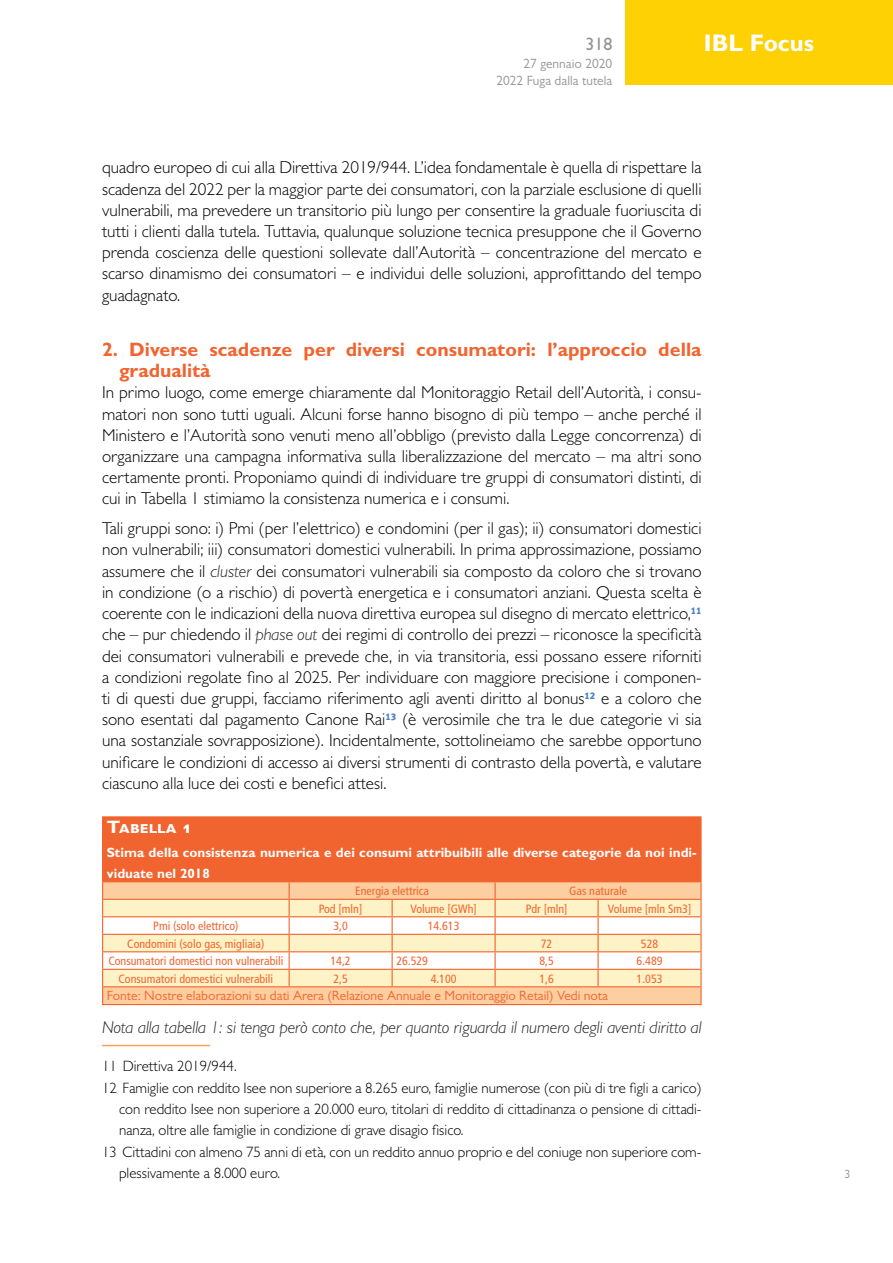
<style>
.page{position:relative;width:893px;height:1263px;background:#fff}
.page>*{position:absolute;margin:0;border:0;box-sizing:border-box;transform-origin:0 0}
.t1{font:700 24px "Gill Sans MT Pro";color:#fff}
.Paragraph_1{font:700 19.5px/21.1px "Gill Sans MT Pro";color:#f2642f}
.Dida_Number{font:700 18px "Gill Sans MT Pro";color:#fff;scale:1.05 1}
.t2{font:500 18px "Gill Sans MT Pro";color:#939598}
.Body{font:300 17.25px/21.1px "Gill Sans MT Pro";color:#000;text-align:justify}
.Body-2{font:italic 300 17.25px "Gill Sans MT Pro";color:#231f20}
.Footnote{font:300 15px/21px "Gill Sans MT Pro";color:#000;text-align:justify}
.Dida-Header{font:700 13.5px/21px "Gill Sans MT Pro";color:#fff}
.Dida-Source{font:13.5px "Gill Sans MT Pro";color:#f2642f}
.t3{font:13.5px "Gill Sans MT Pro";color:#939598}
.Table_Text{font:condensed 12px "Frutiger LT Std";color:#f2642f}
.t4{font:12px "Gill Sans MT Pro";color:#939598}
.s1{font-style:italic;color:#231f20}
</style>
<div class="page">
<div style="left:625px;top:0;width:268px;height:85px;background:#fed105"></div>
<div style="left:103px;top:817px;width:598px;height:65px;background:#f2642f"></div>
<hr style="left:102px;top:881px;width:187px;height:1px;background:#f2642f">
<hr style="left:598px;top:881px;width:104px;height:1px;background:#f2642f">
<hr style="left:102px;top:816px;width:187px;height:1px;background:#f2642f">
<hr style="left:102px;top:817px;width:1px;height:64px;background:#f2642f">
<hr style="left:289px;top:816px;width:103px;height:1px;background:#f2642f">
<hr style="left:392px;top:816px;width:103px;height:1px;background:#f2642f">
<hr style="left:495px;top:816px;width:103px;height:1px;background:#f2642f">
<hr style="left:598px;top:816px;width:104px;height:1px;background:#f2642f">
<hr style="left:700px;top:817px;width:2px;height:64px;background:#f2642f">
<svg style="left:102px;top:882px;width:600px;height:122px"></svg>
<hr style="left:102px;top:1004px;width:187px;height:1px;background:#f2642f">
<hr style="left:289px;top:1004px;width:103px;height:1px;background:#f2642f">
<hr style="left:392px;top:1004px;width:103px;height:1px;background:#f2642f">
<hr style="left:495px;top:1004px;width:103px;height:1px;background:#f2642f">
<hr style="left:598px;top:1004px;width:104px;height:1px;background:#f2642f">
<hr style="left:102px;top:1045px;width:108px;height:1px;background:#f9a350">
<p class="t2" style="left:585px;top:33px;width:28px">318</p>
<h1 class="t1" style="left:704px;top:28px;width:112px">IBL Focus</h1>
<p class="t3" style="left:523px;top:55px;width:90px">27 gennaio 2020</p>
<p class="t3" style="left:496px;top:72px;width:117px">2022 Fuga dalla tutela</p>
<p class="Body" style="left:102px;top:157px;width:601px">quadro europeo di cui alla Direttiva 2019/944. L’idea fondamentale è quella di rispettare la scadenza del 2022 per la maggior parte dei consumatori, con la parziale esclusione di quelli vulnerabili, ma prevedere un transitorio più lungo per consentire la graduale fuoriuscita di tutti i clienti dalla tutela. Tuttavia, qualunque soluzione tecnica presuppone che il Governo prenda coscienza delle questioni sollevate dall’Autorità – concentrazione del mercato e scarso dinamismo dei consumatori – e individui delle soluzioni, approfittando del tempo guadagnato.</p>
<p class="Paragraph_1" style="left:119px;top:338px;width:584px;text-indent:-17px">2. Diverse scadenze per diversi consumatori: l’approccio della gradualità</p>
<p class="Body" style="left:102px;top:382px;width:601px">In primo luogo, come emerge chiaramente dal Monitoraggio Retail dell’Autorità, i consu&shy;matori non sono tutti uguali. Alcuni forse hanno bisogno di più tempo – anche perché il Ministero e l’Autorità sono venuti meno all’obbligo (previsto dalla Legge concorrenza) di organizzare una campagna informativa sulla liberalizzazione del mercato – ma altri sono certamente pronti. Proponiamo quindi di individuare tre gruppi di consumatori distinti, di cui in Tabella 1 stimiamo la consistenza numerica e i consumi.</p>
<p class="Body" style="left:102px;top:517px;width:601px">Tali gruppi sono: i) Pmi (per l’elettrico) e condomini (per il gas); ii) consumatori domestici non vulnerabili; iii) consumatori domestici vulnerabili. In prima approssimazione, possiamo assumere che il <span class="s1">cluster</span> dei consumatori vulnerabili sia composto da coloro che si trovano in condizione (o a rischio) di povertà energetica e i consumatori anziani. Questa scelta è coerente con le indicazioni della nuova direttiva europea sul disegno di mercato elettrico,<sup>11 </sup>che – pur chiedendo il <span class="s1">phase out</span> dei regimi di controllo dei prezzi – riconosce la specificità dei consumatori vulnerabili e prevede che, in via transitoria, essi possano essere riforniti a condizioni regolate fino al 2025. Per individuare con maggiore precisione i componen&shy;ti di questi due gruppi, facciamo riferimento agli aventi diritto al bonus<sup>12</sup> e a coloro che sono esentati dal pagamento Canone Rai<sup>13</sup> (è verosimile che tra le due categorie vi sia una sostanziale sovrapposizione). Incidentalmente, sottolineiamo che sarebbe opportuno unificare le condizioni di accesso ai diversi strumenti di contrasto della povertà, e valutare ciascuno alla luce dei costi e benefici attesi.</p>
<p class="Dida_Number" style="left:107px;top:816px;width:82px">Tabella 1</p>
<p class="Dida-Header" style="left:107px;top:841px;width:591px">Stima della consistenza numerica e dei consumi attribuibili alle diverse categorie da noi indi&shy;viduate nel 2018</p>
<p class="Table_Text" style="left:355px;top:884px;width:75px">Energia elettrica</p>
<p class="Table_Text" style="left:569px;top:884px;width:59px">Gas naturale</p>
<p class="Table_Text" style="left:319px;top:901px;width:45px">Pod [mln]</p>
<p class="Table_Text" style="left:410px;top:901px;width:68px">Volume [GWh]</p>
<p class="Table_Text" style="left:526px;top:901px;width:43px">Pdr [mln]</p>
<p class="Table_Text" style="left:608px;top:901px;width:85px">Volume [mln Sm3]</p>
<p class="Table_Text" style="left:153px;top:919px;width:87px">Pmi (solo elettrico)</p>
<p class="Table_Text" style="left:333px;top:919px;width:16px">3,0</p>
<p class="Table_Text" style="left:428px;top:919px;width:33px">14.613</p>
<p class="Table_Text" style="left:127px;top:936px;width:139px">Condomini (solo gas, migliaia)</p>
<p class="Table_Text" style="left:541px;top:936px;width:13px">72</p>
<p class="Table_Text" style="left:641px;top:936px;width:19px">528</p>
<p class="Table_Text" style="left:108px;top:954px;width:177px">Consumatori domestici non vulnerabili</p>
<p class="Table_Text" style="left:331px;top:954px;width:22px">14,2</p>
<p class="Table_Text" style="left:396px;top:954px;width:33px">26.529</p>
<p class="Table_Text" style="left:539px;top:954px;width:16px">8,5</p>
<p class="Table_Text" style="left:637px;top:954px;width:27px">6.489</p>
<p class="Table_Text" style="left:118px;top:971px;width:156px">Consumatori domestici vulnerabili</p>
<p class="Table_Text" style="left:333px;top:971px;width:16px">2,5</p>
<p class="Table_Text" style="left:431px;top:971px;width:27px">4.100</p>
<p class="Table_Text" style="left:539px;top:971px;width:16px">1,6</p>
<p class="Table_Text" style="left:637px;top:971px;width:27px">1.053</p>
<p class="Dida-Source" style="left:107px;top:988px;width:503px">Fonte: Nostre elaborazioni su dati Arera (Relazione Annuale e Monitoraggio Retail) Vedi nota</p>
<p class="Body-2" style="left:102px;top:1017px;width:601px">Nota alla tabella 1: si tenga però conto che, per quanto riguarda il numero degli aventi diritto al</p>
<p class="Footnote" style="left:102px;top:1055px;width:136px">11 Direttiva 2019/944.</p>
<p class="Footnote" style="left:119px;top:1077px;width:584px;text-indent:-17px">12 Famiglie con reddito Isee non superiore a 8.265 euro, famiglie numerose (con più di tre figli a carico) con reddito Isee non superiore a 20.000 euro, titolari di reddito di cittadinanza o pensione di cittadi&shy;nanza, oltre alle famiglie in condizione di grave disagio fisico.</p>
<p class="Footnote" style="left:119px;top:1141px;width:584px;text-indent:-17px">13 Cittadini con almeno 75 anni di età, con un reddito annuo proprio e del coniuge non superiore com&shy;plessivamente a 8.000 euro.</p>
<p class="t4" style="left:844px;top:1167px;width:7px">3</p>
</div>
